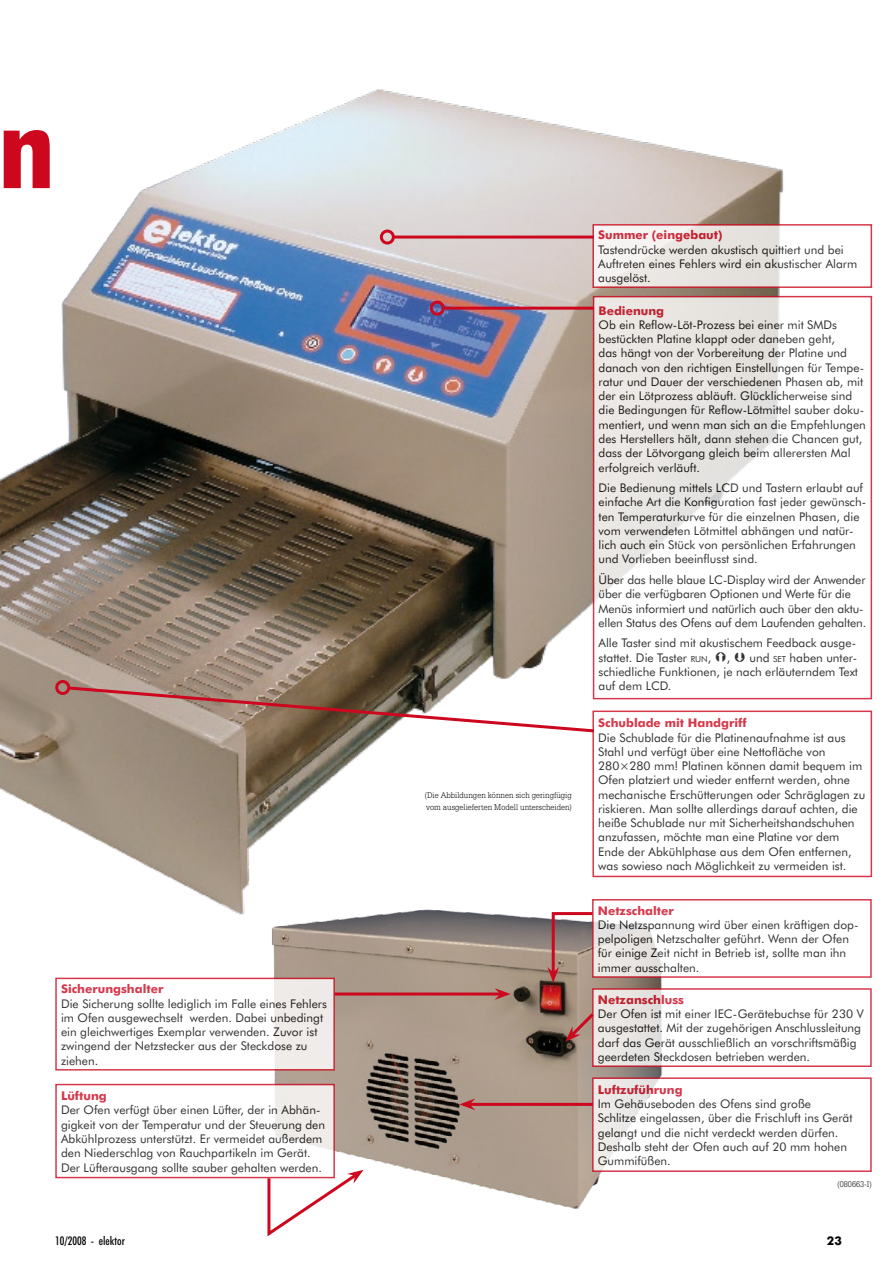
<style>
.page{position:relative;width:893px;height:1263px;background:#fff}
.page>*{position:absolute;margin:0;border:0;box-sizing:border-box;transform-origin:0 0}
.t1{font:700 condensed 120px "Futura BT";color:#cc071e;scale:1.08 1}
.t2{font:12px/14.2px "Futura BT";color:#000}
.t3{font:700 12px "Futura BT";color:#cc071e}
.t4{font:500 condensed 12px "Futura BT";color:#000}
.t5{font:700 12px "Futura BT";color:#000}
.t6{font:300 9px/12px "Serifa BT";color:#000;scale:.9 1}
.s1{font-size:8.4px}
</style>
<div class="page">
<img style="left:0;top:89px;width:802px;height:826px">
<img style="left:247px;top:908px;width:416px;height:301px">
<svg style="left:595px;top:227px;width:207px;height:58px;fill:#eae6e3"></svg>
<div style="left:592px;top:224px;width:280px;height:64px;border:2px solid #cc071e"></div>
<svg style="left:596px;top:299px;width:206px;height:397px"></svg>
<div style="left:593px;top:296px;width:279px;height:403px;border:2px solid #cc071e"></div>
<div style="left:593px;top:711px;width:278px;height:165px;background:#fff"></div>
<div style="left:592px;top:710px;width:280px;height:167px;border:2px solid #cc071e"></div>
<hr style="left:393px;top:236px;width:201px;height:3px;background:#cc071e">
<div style="left:380px;top:230px;width:15px;height:15px;border:3px solid #cc071e;border-radius:50%"></div>
<hr style="left:443px;top:307px;width:151px;height:3px;background:#cc071e">
<div style="left:430px;top:301px;width:15px;height:15px;border:3px solid #cc071e;border-radius:50%"></div>
<svg style="left:65px;top:685px;width:532px;height:49px"></svg>
<div style="left:55px;top:680px;width:15px;height:15px;border:3px solid #cc071e;border-radius:50%"></div>
<div style="left:56px;top:978px;width:278px;height:92px;background:linear-gradient(to right,#fff,#f3f1ef)"></div>
<div style="left:55px;top:978px;width:280px;height:92px;border:2px solid #cc071e"></div>
<svg style="left:595px;top:902px;width:207px;height:73px"></svg>
<div style="left:592px;top:899px;width:280px;height:79px;border:2px solid #cc071e"></div>
<svg style="left:595px;top:991px;width:68px;height:73px;background:#e7e5e3"></svg>
<div style="left:592px;top:988px;width:280px;height:79px;border:2px solid #cc071e"></div>
<div style="left:593px;top:1078px;width:278px;height:93px;background:#fff"></div>
<div style="left:56px;top:1084px;width:278px;height:93px;background:#fff"></div>
<div style="left:55px;top:1084px;width:280px;height:94px;border:2px solid #cc071e"></div>
<svg style="left:547px;top:910px;width:48px;height:73px;background:#a7847f"></svg>
<svg style="left:565px;top:1010px;width:32px;height:32px"></svg>
<hr style="left:470px;top:1103px;width:123px;height:3px;background:#cc071e">
<svg style="left:459px;top:1098px;width:16px;height:12px"></svg>
<hr style="left:334px;top:992px;width:166px;height:3px;background:#cc071e">
<svg style="left:495px;top:988px;width:16px;height:12px"></svg>
<svg style="left:266px;top:1170px;width:98px;height:67px"></svg>
<svg style="left:716px;top:652px;width:10px;height:9px"></svg>
<svg style="left:735px;top:652px;width:10px;height:10px"></svg>
<h1 class="t1" style="left:-2px;top:73px;width:55px">n</h1>
<p class="t3" style="left:61px;top:982px;width:104px">Sicherungshalter</p>
<p class="t2" style="left:61px;top:996px;width:267px">Die Sicherung sollte lediglich im Falle eines Fehlers im Ofen ausgewechselt werden. Dabei unbedingt ein gleichwertiges Exemplar verwenden. Zuvor ist zwingend der Netzstecker aus der Steckdose zu ziehen.</p>
<p class="t3" style="left:61px;top:1089px;width:47px">Lüftung</p>
<p class="t2" style="left:61px;top:1103px;width:266px">Der Ofen verfügt über einen Lüfter, der in Abhän&shy;gigkeit von der Temperatur und der Steuerung den Abkühlprozess unterstützt. Er vermeidet außerdem den Niederschlag von Rauchpartikeln im Gerät.<br>Der Lüfterausgang sollte sauber gehalten werden.</p>
<p class="t6" style="left:425px;top:789px;width:165px">(Die Abbildungen können sich geringfügig vom ausgelieferten Modell unterscheiden)</p>
<p class="t3" style="left:598px;top:228px;width:126px">Summer (eingebaut)</p>
<p class="t2" style="left:598px;top:242px;width:261px">Tastendrücke werden akustisch quittiert und bei<br>Auftreten eines Fehlers wird ein akustischer Alarm ausgelöst.</p>
<p class="t3" style="left:599px;top:303px;width:67px">Bedienung</p>
<p class="t2" style="left:599px;top:317px;width:269px">Ob ein Reflow-Löt-Prozess bei einer mit SMDs bestückten Platine klappt oder daneben geht,<br>das hängt von der Vorbereitung der Platine und danach von den richtigen Einstellungen für Tempe&shy;ratur und Dauer der verschiedenen Phasen ab, mit der ein Lötprozess abläuft. Glücklicherweise sind die Bedingungen für Reflow-Lötmittel sauber doku&shy;mentiert, und wenn man sich an die Empfehlungen des Herstellers hält, dann stehen die Chancen gut, dass der Lötvorgang gleich beim allerersten Mal erfolgreich verläuft.</p>
<p class="t2" style="left:599px;top:481px;width:269px">Die Bedienung mittels LCD und Tastern erlaubt auf einfache Art die Konfiguration fast jeder gewünsch&shy;ten Temperaturkurve für die einzelnen Phasen, die vom verwendeten Lötmittel abhängen und natür&shy;lich auch ein Stück von persönlichen Erfahrungen und Vorlieben beeinflusst sind.</p>
<p class="t2" style="left:599px;top:572px;width:269px">Über das helle blaue LC-Display wird der Anwender über die verfügbaren Optionen und Werte für die Menüs informiert und natürlich auch über den aktu&shy;ellen Status des Ofens auf dem Laufenden gehalten.</p>
<p class="t2" style="left:599px;top:636px;width:259px">Alle Taster sind mit akustischem Feedback ausge&shy;stattet. Die Taster <span class="s1">run</span>,</p>
<p class="t2" style="left:727px;top:650px;width:5px">,</p>
<p class="t2" style="left:599px;top:650px;width:261px;text-align:justify;text-indent:151px">und <span class="s1">set</span> haben unter&shy;schiedliche Funktionen, je nach erläuterndem Text auf dem LCD.</p>
<p class="t3" style="left:598px;top:716px;width:150px">Schublade mit Handgriff</p>
<p class="t2" style="left:598px;top:730px;width:269px">Die Schublade für die Platinenaufnahme ist aus Stahl und verfügt über eine Nettofläche von 280×280 mm! Platinen können damit bequem im Ofen platziert und wieder entfernt werden, ohne mechanische Erschütterungen oder Schräglagen zu riskieren. Man sollte allerdings darauf achten, die heiße Schublade nur mit Sicherheitshandschuhen anzufassen, möchte man eine Platine vor dem Ende der Abkühlphase aus dem Ofen entfernen, was sowieso nach Möglichkeit zu vermeiden ist.</p>
<p class="t3" style="left:598px;top:903px;width:78px">Netzschalter</p>
<p class="t2" style="left:598px;top:917px;width:262px">Die Netzspannung wird über einen kräftigen dop&shy;pelpoligen Netzschalter geführt. Wenn der Ofen für einige Zeit nicht in Betrieb ist, sollte man ihn immer ausschalten.</p>
<p class="t3" style="left:598px;top:992px;width:88px">Netzanschluss</p>
<p class="t2" style="left:598px;top:1007px;width:267px">Der Ofen ist mit einer IEC-Gerätebuchse für 230 V ausgestattet. Mit der zugehörigen Anschlussleitung darf das Gerät ausschließlich an vorschriftsmäßig geerdeten Steckdosen betrieben werden.</p>
<p class="t3" style="left:598px;top:1082px;width:86px">Luftzuführung</p>
<p class="t2" style="left:598px;top:1096px;width:256px">Im Gehäuseboden des Ofens sind große Schlitze eingelassen, über die Frischluft ins Gerät gelangt und die nicht verdeckt werden dürfen.<br>Deshalb steht der Ofen auch auf 20 mm hohen Gummifüßen.</p>
<p class="t6" style="left:837px;top:1178px;width:39px">(080663-I)</p>
<p class="t4" style="left:55px;top:1233px;width:71px">10/2008 - elektor</p>
<p class="t5" style="left:827px;top:1233px;width:16px">23</p>
</div>
